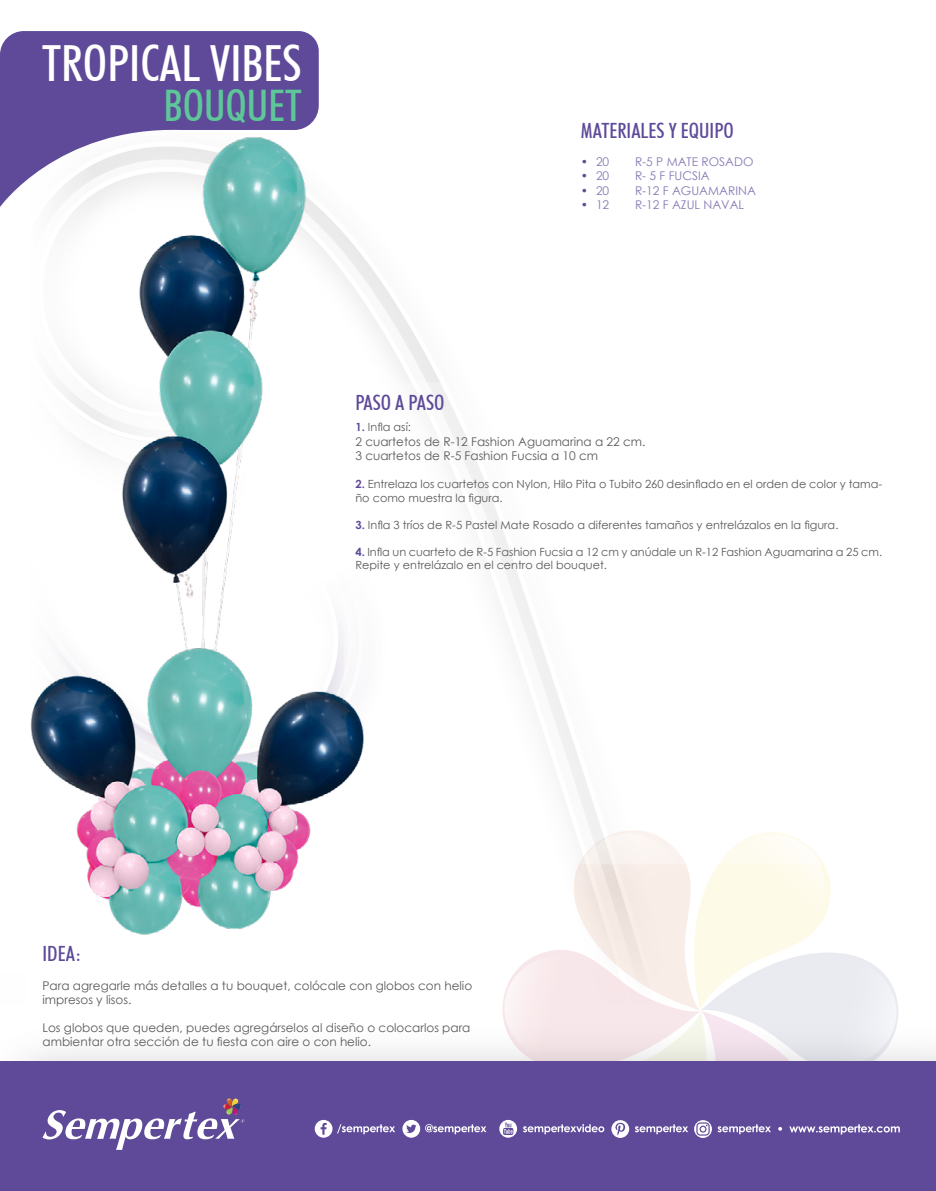
<style>
.page{position:relative;width:936px;height:1191px;background:#fff}
.page>*{position:absolute;margin:0;border:0;box-sizing:border-box;transform-origin:0 0}
.t1{font:500 condensed 49.8px "Futura BT";color:#fff}
.t2{font:500 condensed 43.5px "Futura BT";color:#5ec799}
.t3{font:500 condensed 21px "Futura BT";color:#5e4a99}
.t4{font:12px/14.4px "Century Gothic";color:#595959}
.t5{font:12px "Century Gothic";color:#8677b3}
.t6{font:11.25px/13.5px "Century Gothic";color:#595959}
.s1{color:#5e4a99}
.s2{font-weight:700;color:#5e4a99}
</style>
<div class="page">
<div style="left:0;top:1061px;width:935px;height:130px;background:#5f4a99"></div>
<svg style="left:43px;top:1098px;width:201px;height:52px"></svg>
<svg style="left:315px;top:1119px;width:80px;height:18px"></svg>
<svg style="left:402px;top:1119px;width:84px;height:18px"></svg>
<svg style="left:499px;top:864px;width:400px;height:274px"></svg>
<img style="left:30px;top:207px;width:362px;height:728px">
<svg style="left:0;top:31px;width:319px;height:176px;fill:#5e4a99"></svg>
<h1 class="t1" style="left:42px;top:33px;width:261px">TROPICAL VIBES</h1>
<h2 class="t2" style="left:164px;top:79px;width:139px">BOUQUET</h2>
<h3 class="t3" style="left:581px;top:118px;width:154px">MATERIALES Y EQUIPO</h3>
<p class="t5" style="left:581px;top:153px;width:30px"><span class="s1">•</span> 20</p>
<p class="t5" style="left:635px;top:153px;width:120px">R-5 P MATE ROSADO</p>
<p class="t5" style="left:581px;top:167px;width:30px"><span class="s1">•</span> 20</p>
<p class="t5" style="left:635px;top:167px;width:76px">R- 5 F FUCSIA</p>
<p class="t5" style="left:581px;top:182px;width:30px"><span class="s1">•</span> 20</p>
<p class="t5" style="left:635px;top:182px;width:122px">R-12 F AGUAMARINA</p>
<p class="t5" style="left:581px;top:196px;width:30px"><span class="s1">•</span> 12</p>
<p class="t5" style="left:635px;top:196px;width:111px">R-12 F AZUL NAVAL</p>
<h3 class="t3" style="left:355px;top:390px;width:90px">PASO A PASO</h3>
<p class="t6" style="left:355px;top:420px;width:57px"><span class="s2">1.</span> Infla así:</p>
<p class="t4" style="left:355px;top:434px;width:291px">2 cuartetos de R-12 Fashion Aguamarina a 22 cm.<br>3 cuartetos de R-5 Fashion Fucsia a 10 cm</p>
<p class="t6" style="left:355px;top:477px;width:528px"><span class="s2">2.</span> Entrelaza los cuartetos con Nylon, Hilo Pita o Tubito 260 desinflado en el orden de color y tama&shy;ño como muestra la figura.</p>
<p class="t6" style="left:355px;top:517px;width:484px"><span class="s2">3.</span> Infla 3 tríos de R-5 Pastel Mate Rosado a diferentes tamaños y entrelázalos en la figura.</p>
<p class="t6" style="left:355px;top:544px;width:528px"><span class="s2">4.</span> Infla un cuarteto de R-5 Fashion Fucsia a 12 cm y anúdale un R-12 Fashion Aguamarina a 25 cm.<br>Repite y entrelázalo en el centro del bouquet.</p>
<h3 class="t3" style="left:43px;top:941px;width:40px">IDEA:</h3>
<p class="t4" style="left:43px;top:978px;width:431px">Para agregarle más detalles a tu bouquet, colócale con globos con helio impresos y lisos.</p>
<p class="t4" style="left:43px;top:1020px;width:429px">Los globos que queden, puedes agregárselos al diseño o colocarlos para ambientar otra sección de tu fiesta con aire o con helio.</p>
</div>
